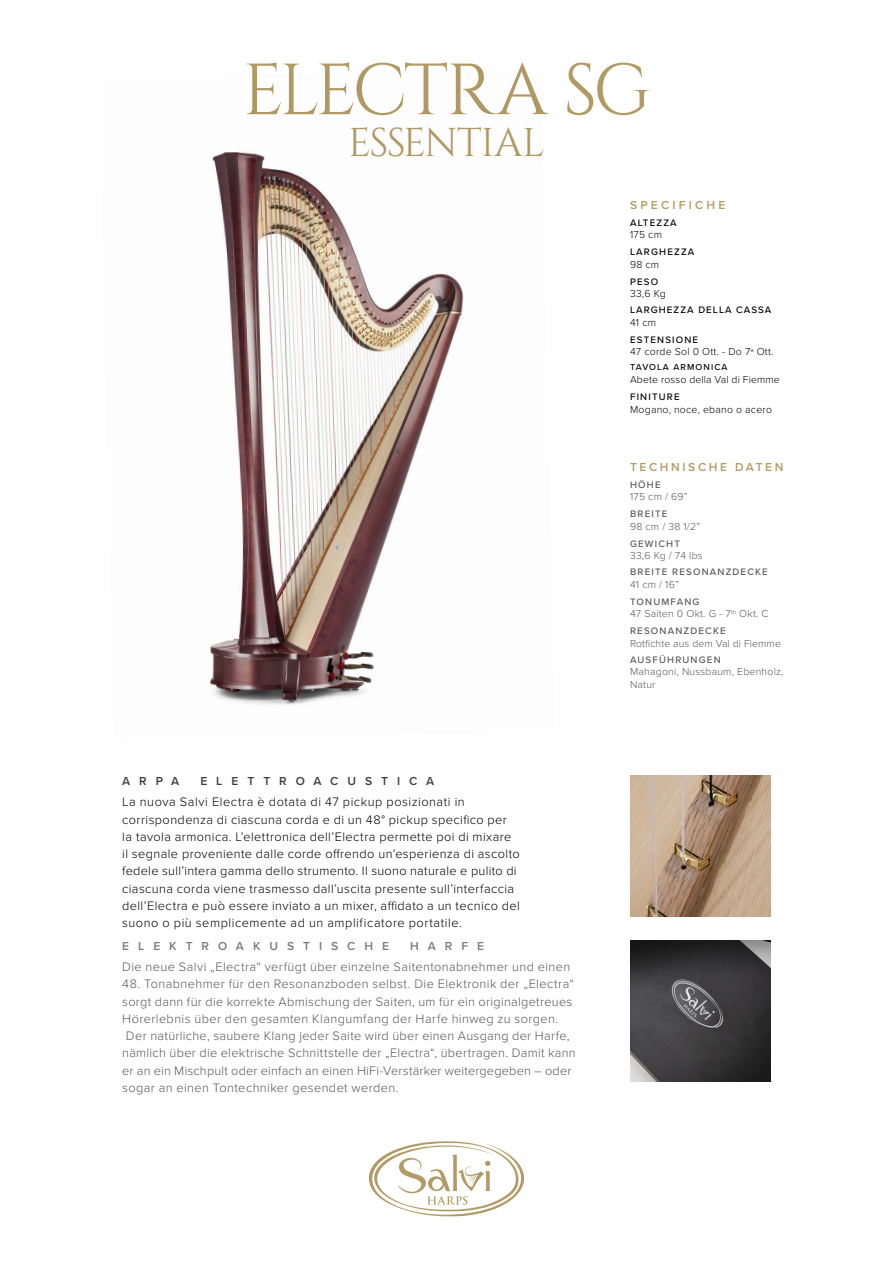
<style>
.page{position:relative;width:893px;height:1263px;background:#fff}
.page>*{position:absolute;margin:0;border:0;box-sizing:border-box;transform-origin:0 0}
.t1{font:72.3px "Cinzel Decorative";letter-spacing:-.06em;color:#b29a64}
.t2{font:40.2px "Cinzel Decorative";letter-spacing:-.035em;color:#b29a64}
.t3{font:300 12.75px/17.2px "Proxima Nova";letter-spacing:.025em;color:#575756}
.t4{font:300 12.75px/17.2px "Proxima Nova";letter-spacing:.03em;color:#000}
.t5{font:600 12px "Proxima Nova";letter-spacing:.75em;color:#7c7b7b}
.t6{font:600 12px "Proxima Nova";letter-spacing:.75em;color:#3c3c3b}
.t7{font:600 12px "Proxima Nova";letter-spacing:.225em;color:#b39b63}
.t8{font:600 12px "Proxima Nova";letter-spacing:.27em;color:#b39b63}
.t9{font:300 10.5px/12.6px "Proxima Nova";letter-spacing:.02em;color:#575756}
.t10{font:300 10.5px "Proxima Nova";letter-spacing:.02em;color:#000}
.t11{font:500 9.75px "Proxima Nova";letter-spacing:.12em;color:#575756}
.t12{font:500 9.75px "Proxima Nova";letter-spacing:.12em;color:#000}
.t13{font:500 9px "Proxima Nova";letter-spacing:.12em;color:#000}
</style>
<div class="page">
<svg style="left:369px;top:1141px;width:155px;height:75px"></svg>
<img style="left:630px;top:776px;width:141px;height:140px">
<img style="left:630px;top:940px;width:141px;height:141px">
<img style="left:210px;top:152px;width:254px;height:553px">
<h1 class="t1" style="left:242px;top:45px;width:410px">ELECTRA SG</h1>
<h2 class="t2" style="left:348px;top:118px;width:198px">ESSENTIAL</h2>
<p class="t8" style="left:630px;top:198px;width:97px">SPECIFICHE</p>
<p class="t12" style="left:630px;top:217px;width:48px">ALTEZZA</p>
<p class="t10" style="left:630px;top:229px;width:33px">175 cm</p>
<p class="t12" style="left:630px;top:246px;width:66px">LARGHEZZA</p>
<p class="t10" style="left:630px;top:258px;width:31px">98 cm</p>
<p class="t12" style="left:630px;top:276px;width:30px">PESO</p>
<p class="t10" style="left:630px;top:288px;width:37px">33,6 Kg</p>
<p class="t12" style="left:630px;top:304px;width:143px">LARGHEZZA DELLA CASSA</p>
<p class="t10" style="left:630px;top:316px;width:27px">41 cm</p>
<p class="t12" style="left:630px;top:334px;width:70px">ESTENSIONE</p>
<p class="t10" style="left:630px;top:346px;width:145px">47 corde Sol 0 Ott. - Do 7<sup>a</sup> Ott.</p>
<p class="t13" style="left:630px;top:362px;width:99px">TAVOLA ARMONICA</p>
<p class="t10" style="left:630px;top:373px;width:151px">Abete rosso della Val di Fiemme</p>
<p class="t12" style="left:630px;top:391px;width:51px">FINITURE</p>
<p class="t10" style="left:630px;top:403px;width:143px">Mogano, noce, ebano o acero</p>
<p class="t6" style="left:122px;top:774px;width:59px">ARPA</p>
<p class="t6" style="left:200px;top:774px;width:235px">ELETTROACUSTICA</p>
<p class="t4" style="left:122px;top:794px;width:399px">La nuova Salvi Electra è dotata di 47 pickup posizionati in corrispondenza di ciascuna corda e di un 48° pickup specifico per la tavola armonica. L’elettronica dell’Electra permette poi di mixare il segnale proveniente dalle corde offrendo un’esperienza di ascolto fedele sull’intera gamma dello strumento. Il suono naturale e pulito di ciascuna corda viene trasmesso dall’uscita presente sull’interfaccia dell’Electra e può essere inviato a un mixer, affidato a un tecnico del suono o più semplicemente ad un amplificatore portatile.</p>
<p class="t3" style="left:122px;top:958px;width:450px">Die neue Salvi „Electra“ verfügt über einzelne Saitentonabnehmer und einen</p>
<p class="t3" style="left:122px;top:976px;width:455px">48. Tonabnehmer für den Resonanzboden selbst. Die Elektronik der „Electra“ sorgt dann für die korrekte Abmischung der Saiten, um für ein originalgetreues Hörerlebnis über den gesamten Klangumfang der Harfe hinweg zu sorgen.<br>Der natürliche, saubere Klang jeder Saite wird über einen Ausgang der Harfe, nämlich über die elektrische Schnittstelle der „Electra“, übertragen. Damit kann er an ein Mischpult oder einfach an einen HiFi-Verstärker weitergegeben – oder sogar an einen Tontechniker gesendet werden.</p>
<p class="t5" style="left:122px;top:939px;width:268px">ELEKTROAKUSTISCHE</p>
<p class="t5" style="left:410px;top:939px;width:75px">HARFE</p>
<p class="t7" style="left:630px;top:460px;width:155px">TECHNISCHE DATEN</p>
<p class="t11" style="left:630px;top:479px;width:32px">HÖHE</p>
<p class="t9" style="left:630px;top:491px;width:59px">175 cm / 69”</p>
<p class="t11" style="left:630px;top:508px;width:39px">BREITE</p>
<p class="t9" style="left:630px;top:520px;width:72px">98 cm / 38 1/2”</p>
<p class="t11" style="left:630px;top:538px;width:51px">GEWICHT</p>
<p class="t9" style="left:630px;top:550px;width:74px">33,6 Kg / 74 lbs</p>
<p class="t11" style="left:630px;top:566px;width:139px">BREITE RESONANZDECKE</p>
<p class="t9" style="left:630px;top:578px;width:50px">41 cm / 16”</p>
<p class="t11" style="left:630px;top:596px;width:71px">TONUMFANG</p>
<p class="t9" style="left:630px;top:608px;width:140px">47 Saiten 0 Okt. G - 7<sup>th</sup> Okt. C</p>
<p class="t11" style="left:630px;top:625px;width:97px">RESONANZDECKE</p>
<p class="t9" style="left:630px;top:637px;width:152px">Rotfichte aus dem Val di Fiemme</p>
<p class="t11" style="left:630px;top:654px;width:92px">AUSFÜHRUNGEN</p>
<p class="t9" style="left:630px;top:666px;width:155px">Mahagoni, Nussbaum, Ebenholz,<br>Natur</p>
</div>
